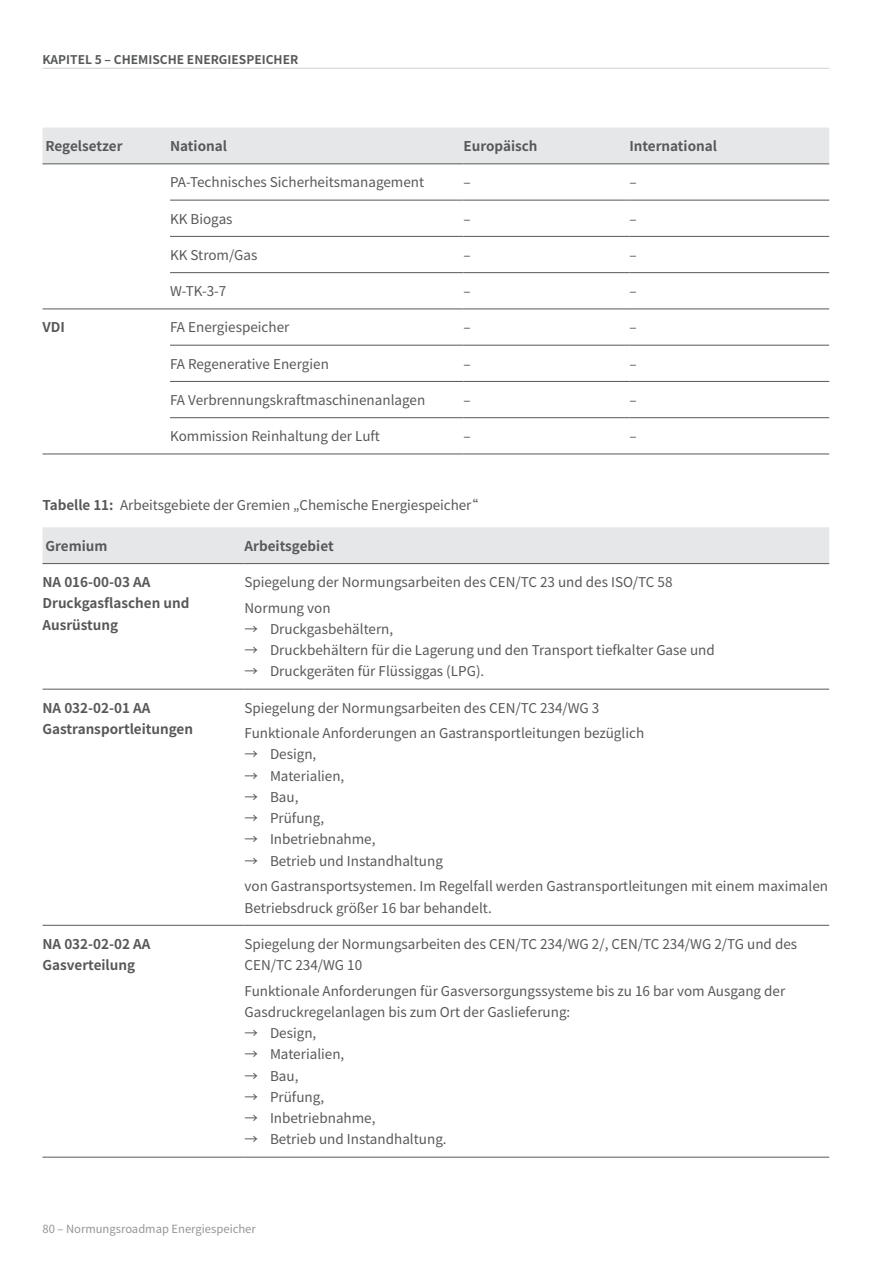
<style>
.page{position:relative;width:893px;height:1263px;background:#fff}
.page>*{position:absolute;margin:0;border:0;box-sizing:border-box;transform-origin:0 0}
._06_Fließtext_in_Tab{font:13.5px/21.3px "Noto Sans TC";color:#57585a}
._06_Fließtext_Bold_i{font:700 13.5px/21.3px "Noto Sans TC";color:#57585a}
.t1{font:700 12px "Noto Sans TC";color:#57585a}
.t2{font:11.25px "Noto Sans TC";color:#939598}
.s1{font-weight:700}
</style>
<div class="page">
<div style="left:43px;top:128px;width:786px;height:35px;background:#e6e7e9"></div>
<hr style="left:170px;top:200px;width:293px;height:1px;background:#57585a">
<hr style="left:463px;top:200px;width:166px;height:1px;background:#57585a">
<hr style="left:629px;top:200px;width:200px;height:1px;background:#57585a">
<hr style="left:170px;top:236px;width:293px;height:1px;background:#57585a">
<hr style="left:463px;top:236px;width:166px;height:1px;background:#57585a">
<hr style="left:629px;top:236px;width:200px;height:1px;background:#57585a">
<hr style="left:170px;top:272px;width:293px;height:1px;background:#57585a">
<hr style="left:463px;top:272px;width:166px;height:1px;background:#57585a">
<hr style="left:629px;top:272px;width:200px;height:1px;background:#57585a">
<hr style="left:170px;top:308px;width:293px;height:1px;background:#57585a">
<hr style="left:463px;top:308px;width:166px;height:1px;background:#57585a">
<hr style="left:629px;top:308px;width:200px;height:1px;background:#57585a">
<hr style="left:170px;top:345px;width:293px;height:1px;background:#57585a">
<hr style="left:463px;top:345px;width:166px;height:1px;background:#57585a">
<hr style="left:629px;top:345px;width:200px;height:1px;background:#57585a">
<hr style="left:170px;top:381px;width:293px;height:1px;background:#57585a">
<hr style="left:463px;top:381px;width:166px;height:1px;background:#57585a">
<hr style="left:629px;top:381px;width:200px;height:1px;background:#57585a">
<hr style="left:170px;top:417px;width:293px;height:1px;background:#57585a">
<hr style="left:463px;top:417px;width:166px;height:1px;background:#57585a">
<hr style="left:629px;top:417px;width:200px;height:1px;background:#57585a">
<hr style="left:170px;top:454px;width:293px;height:1px;background:#57585a">
<hr style="left:463px;top:454px;width:166px;height:1px;background:#57585a">
<hr style="left:629px;top:454px;width:200px;height:1px;background:#57585a">
<hr style="left:43px;top:163px;width:127px;height:1px;background:#57585a">
<hr style="left:170px;top:163px;width:293px;height:1px;background:#57585a">
<hr style="left:463px;top:163px;width:166px;height:1px;background:#57585a">
<hr style="left:629px;top:163px;width:200px;height:1px;background:#57585a">
<hr style="left:43px;top:308px;width:127px;height:1px;background:#57585a">
<hr style="left:43px;top:454px;width:127px;height:1px;background:#57585a">
<div style="left:43px;top:527px;width:786px;height:36px;background:#e6e7e9"></div>
<hr style="left:43px;top:689px;width:201px;height:1px;background:#57585a">
<hr style="left:244px;top:689px;width:585px;height:1px;background:#57585a">
<hr style="left:43px;top:925px;width:201px;height:1px;background:#57585a">
<hr style="left:244px;top:925px;width:585px;height:1px;background:#57585a">
<hr style="left:43px;top:1157px;width:201px;height:1px;background:#57585a">
<hr style="left:244px;top:1157px;width:585px;height:1px;background:#57585a">
<hr style="left:43px;top:563px;width:201px;height:1px;background:#57585a">
<hr style="left:244px;top:563px;width:585px;height:1px;background:#57585a">
<hr style="left:43px;top:68px;width:786px;height:1px;background:#d1d2d4">
<p class="t1" style="left:43px;top:53px;width:257px">KAPITEL 5 – CHEMISCHE ENERGIESPEICHER</p>
<p class="_06_Fließtext_Bold_i" style="left:46px;top:136px;width:79px">Regelsetzer</p>
<p class="_06_Fließtext_Bold_i" style="left:170px;top:136px;width:58px">National</p>
<p class="_06_Fließtext_Bold_i" style="left:463px;top:136px;width:76px">Europäisch</p>
<p class="_06_Fließtext_Bold_i" style="left:629px;top:136px;width:89px">International</p>
<p class="_06_Fließtext_in_Tab" style="left:170px;top:172px;width:256px">PA-Technisches Sicherheitsmanagement</p>
<p class="_06_Fließtext_in_Tab" style="left:463px;top:172px;width:9px">–</p>
<p class="_06_Fließtext_in_Tab" style="left:629px;top:172px;width:9px">–</p>
<p class="_06_Fließtext_in_Tab" style="left:170px;top:208px;width:64px">KK Biogas</p>
<p class="_06_Fließtext_in_Tab" style="left:463px;top:208px;width:9px">–</p>
<p class="_06_Fließtext_in_Tab" style="left:629px;top:208px;width:9px">–</p>
<p class="_06_Fließtext_in_Tab" style="left:170px;top:245px;width:89px">KK Strom/Gas</p>
<p class="_06_Fließtext_in_Tab" style="left:463px;top:245px;width:9px">–</p>
<p class="_06_Fließtext_in_Tab" style="left:629px;top:245px;width:9px">–</p>
<p class="_06_Fließtext_in_Tab" style="left:170px;top:281px;width:58px">W-TK-3-7</p>
<p class="_06_Fließtext_in_Tab" style="left:463px;top:281px;width:9px">–</p>
<p class="_06_Fließtext_in_Tab" style="left:629px;top:281px;width:9px">–</p>
<p class="_06_Fließtext_Bold_i" style="left:43px;top:317px;width:24px">VDI</p>
<p class="_06_Fließtext_in_Tab" style="left:170px;top:317px;width:121px">FA Energiespeicher</p>
<p class="_06_Fließtext_in_Tab" style="left:463px;top:317px;width:9px">–</p>
<p class="_06_Fließtext_in_Tab" style="left:629px;top:317px;width:9px">–</p>
<p class="_06_Fließtext_in_Tab" style="left:170px;top:353px;width:160px">FA Regenerative Energien</p>
<p class="_06_Fließtext_in_Tab" style="left:463px;top:353px;width:9px">–</p>
<p class="_06_Fließtext_in_Tab" style="left:629px;top:353px;width:9px">–</p>
<p class="_06_Fließtext_in_Tab" style="left:170px;top:390px;width:257px">FA Verbrennungskraftmaschinenanlagen</p>
<p class="_06_Fließtext_in_Tab" style="left:463px;top:390px;width:9px">–</p>
<p class="_06_Fließtext_in_Tab" style="left:629px;top:390px;width:9px">–</p>
<p class="_06_Fließtext_in_Tab" style="left:170px;top:426px;width:211px">Kommission Reinhaltung der Luft</p>
<p class="_06_Fließtext_in_Tab" style="left:463px;top:426px;width:9px">–</p>
<p class="_06_Fließtext_in_Tab" style="left:629px;top:426px;width:9px">–</p>
<p class="_06_Fließtext_in_Tab" style="left:43px;top:495px;width:437px"><span class="s1">Tabelle 11:</span> Arbeitsgebiete der Gremien „Chemische Energiespeicher“</p>
<p class="_06_Fließtext_Bold_i" style="left:46px;top:535px;width:63px">Gremium</p>
<p class="_06_Fließtext_Bold_i" style="left:244px;top:535px;width:91px">Arbeitsgebiet</p>
<p class="_06_Fließtext_Bold_i" style="left:43px;top:572px;width:148px">NA 016-00-03 AA<br>Druckgasflaschen und<br>Ausrüstung</p>
<p class="_06_Fließtext_in_Tab" style="left:244px;top:572px;width:429px">Spiegelung der Normungsarbeiten des CEN/TC 23 und des ISO/TC 58</p>
<p class="_06_Fließtext_in_Tab" style="left:244px;top:597px;width:88px">Normung von</p>
<p class="_06_Fließtext_in_Tab" style="left:244px;top:618px;width:150px">→ Druckgasbehältern,</p>
<p class="_06_Fließtext_in_Tab" style="left:244px;top:640px;width:472px">→ Druckbehältern für die Lagerung und den Transport tiefkalter Gase und</p>
<p class="_06_Fließtext_in_Tab" style="left:244px;top:661px;width:241px">→ Druckgeräten für Flüssiggas (LPG).</p>
<p class="_06_Fließtext_Bold_i" style="left:43px;top:697px;width:152px">NA 032-02-01 AA<br>Gastransportleitungen</p>
<p class="_06_Fließtext_in_Tab" style="left:244px;top:697px;width:356px">Spiegelung der Normungsarbeiten des CEN/TC 234/WG 3</p>
<p class="_06_Fließtext_in_Tab" style="left:244px;top:723px;width:401px">Funktionale Anforderungen an Gastransportleitungen bezüglich</p>
<p class="_06_Fließtext_in_Tab" style="left:244px;top:744px;width:73px">→ Design,</p>
<p class="_06_Fließtext_in_Tab" style="left:244px;top:765px;width:101px">→ Materialien,</p>
<p class="_06_Fließtext_in_Tab" style="left:244px;top:787px;width:55px">→ Bau,</p>
<p class="_06_Fließtext_in_Tab" style="left:244px;top:808px;width:81px">→ Prüfung,</p>
<p class="_06_Fließtext_in_Tab" style="left:244px;top:829px;width:133px">→ Inbetriebnahme,</p>
<p class="_06_Fließtext_in_Tab" style="left:244px;top:850px;width:200px">→ Betrieb und Instandhaltung</p>
<p class="_06_Fließtext_in_Tab" style="left:244px;top:876px;width:585px">von Gastransportsystemen. Im Regelfall werden Gastransportleitungen mit einem maximalen<br>Betriebsdruck größer 16 bar behandelt.</p>
<p class="_06_Fließtext_Bold_i" style="left:43px;top:933px;width:109px">NA 032-02-02 AA<br>Gasverteilung</p>
<p class="_06_Fließtext_in_Tab" style="left:244px;top:933px;width:554px">Spiegelung der Normungsarbeiten des CEN/TC 234/WG 2/, CEN/TC 234/WG 2/TG und des<br>CEN/TC 234/WG 10</p>
<p class="_06_Fließtext_in_Tab" style="left:244px;top:980px;width:542px">Funktionale Anforderungen für Gasversorgungssysteme bis zu 16 bar vom Ausgang der<br>Gasdruckregelanlagen bis zum Ort der Gaslieferung:</p>
<p class="_06_Fließtext_in_Tab" style="left:244px;top:1023px;width:73px">→ Design,</p>
<p class="_06_Fließtext_in_Tab" style="left:244px;top:1044px;width:101px">→ Materialien,</p>
<p class="_06_Fließtext_in_Tab" style="left:244px;top:1065px;width:55px">→ Bau,</p>
<p class="_06_Fließtext_in_Tab" style="left:244px;top:1086px;width:81px">→ Prüfung,</p>
<p class="_06_Fließtext_in_Tab" style="left:244px;top:1108px;width:133px">→ Inbetriebnahme,</p>
<p class="_06_Fließtext_in_Tab" style="left:244px;top:1129px;width:204px">→ Betrieb und Instandhaltung.</p>
<p class="t2" style="left:43px;top:1223px;width:215px">80 – Normungsroadmap Energiespeicher</p>
</div>
